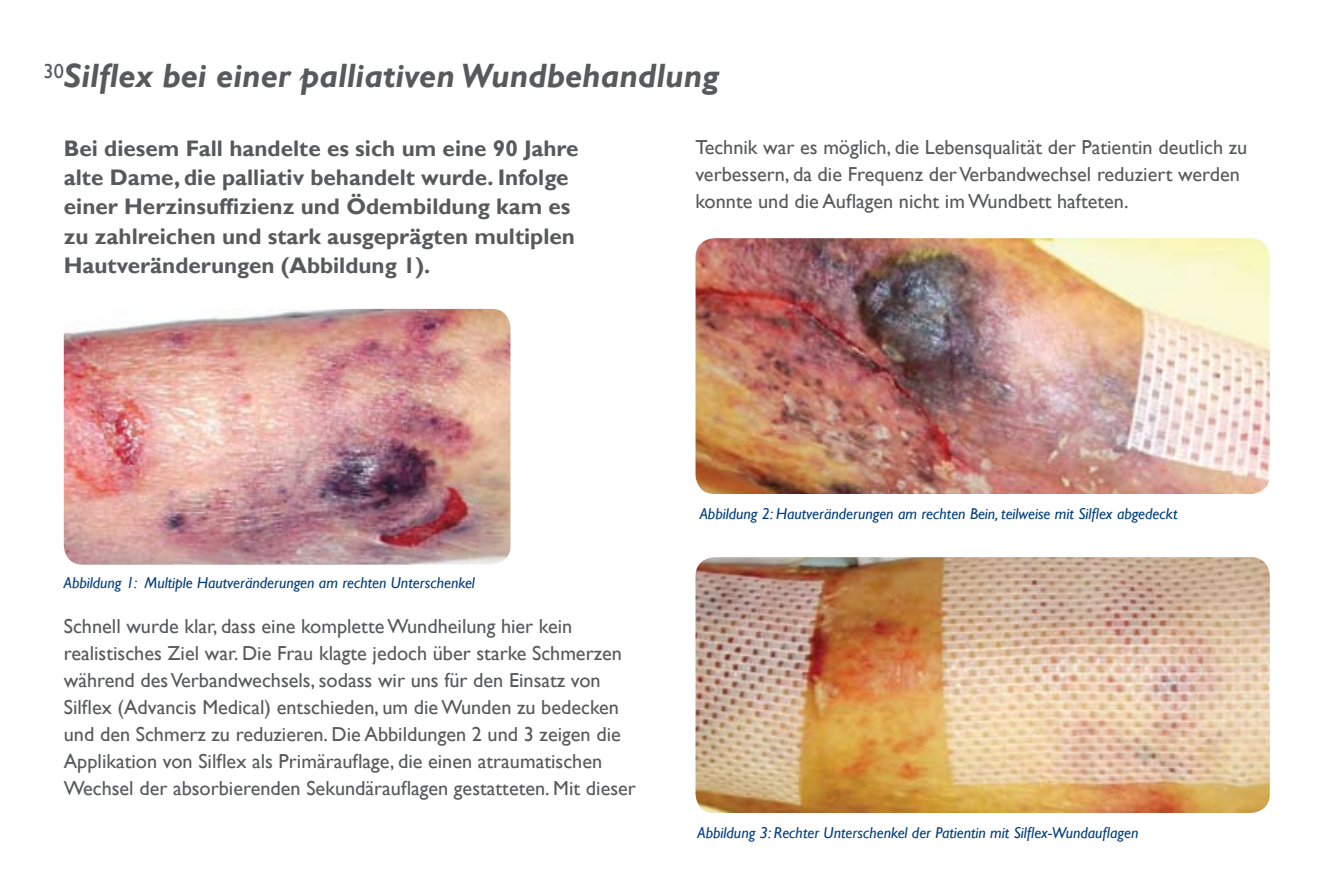
<style>
.page{position:relative;width:1340px;height:882px;background:#fff}
.page>*{position:absolute;margin:0;border:0;box-sizing:border-box;transform-origin:0 0}
.t1{font:italic 700 33.75px "Gill Sans";color:#58595b}
.t2{font:700 22.5px/29.2px "Gill Sans";color:#58595b}
.t3{font:20.25px/27px "Gill Sans";color:#58595b}
.t4{font:italic 15.75px "Gill Sans";color:#003e7e}
</style>
<div class="page">
<img style="left:695px;top:238px;width:574px;height:256px">
<img style="left:64px;top:309px;width:446px;height:256px">
<img style="left:695px;top:557px;width:574px;height:256px">
<h1 class="t1" style="left:64px;top:56px;width:656px">Silflex bei einer palliativen Wundbehandlung</h1>
<p class="t3" style="left:44px;top:58px;width:22px">30</p>
<p class="t2" style="left:64px;top:134px;width:516px">Bei diesem Fall handelte es sich um eine 90 Jahre alte Dame, die palliativ behandelt wurde. Infolge einer Herzinsuffizienz und Ödembildung kam es zu zahlreichen und stark ausgeprägten multiplen Hautveränderungen (Abbildung 1).</p>
<p class="t3" style="left:695px;top:134px;width:553px">Technik war es möglich, die Lebensqualität der Patientin deutlich zu verbessern, da die Frequenz der Verbandwechsel reduziert werden konnte und die Auflagen nicht im Wundbett hafteten.</p>
<p class="t4" style="left:64px;top:573px;width:412px">Abbildung 1: Multiple Hautveränderungen am rechten Unterschenkel</p>
<p class="t3" style="left:64px;top:613px;width:573px">Schnell wurde klar, dass eine komplette Wundheilung hier kein realistisches Ziel war. Die Frau klagte jedoch über starke Schmerzen während des Verbandwechsels, sodass wir uns für den Einsatz von Silflex (Advancis Medical) entschieden, um die Wunden zu bedecken und den Schmerz zu reduzieren. Die Abbildungen 2 und 3 zeigen die Applikation von Silflex als Primärauflage, die einen atraumatischen Wechsel der absorbierenden Sekundärauflagen gestatteten. Mit dieser</p>
<p class="t4" style="left:699px;top:504px;width:479px">Abbildung 2: Hautveränderungen am rechten Bein, teilweise mit Silflex abgedeckt</p>
<p class="t4" style="left:697px;top:823px;width:442px">Abbildung 3: Rechter Unterschenkel der Patientin mit Silflex-Wundauflagen</p>
</div>
